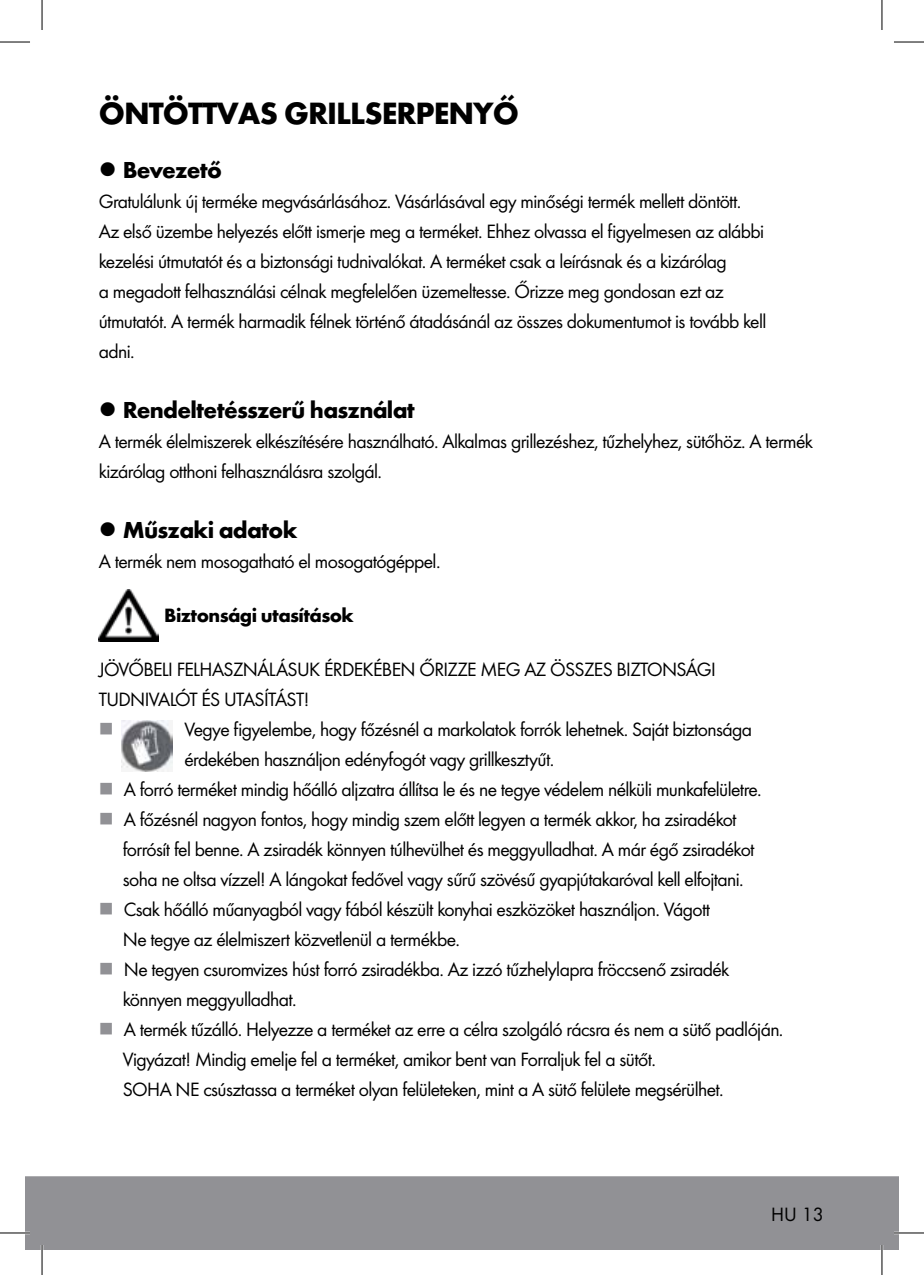
<style>
.page{position:relative;width:924px;height:1275px;background:#fff}
.page>*{position:absolute;margin:0;border:0;box-sizing:border-box;transform-origin:0 0}
.t1{font:700 32px "Futura";letter-spacing:-.03em;color:#000}
.t2{font:700 24px "Futura";letter-spacing:-.03em;color:#000}
.t3{font:20px/30px "Futura Boo";letter-spacing:-.03em;color:#000}
.t4{font:700 20px "Futura";letter-spacing:-.03em;color:#000}
.t5{font:20px "Wingdings";color:#919195}
.s1{color:#919195}
</style>
<div class="page">
<div style="left:25px;top:1176px;width:873px;height:74px;background:#919195"></div>
<img style="left:99px;top:589px;width:59px;height:52px">
<img style="left:121px;top:720px;width:51px;height:51px">
<hr style="left:0;top:1231px;width:30px;height:3px;background:#fff">
<hr style="left:893px;top:1231px;width:30px;height:3px;background:#fff">
<hr style="left:41px;top:1245px;width:2px;height:30px;background:#fff">
<hr style="left:880px;top:1245px;width:2px;height:30px;background:#fff">
<hr style="left:0;top:42px;width:30px;height:1px;background:#000">
<hr style="left:893px;top:42px;width:30px;height:1px;background:#000">
<hr style="left:0;top:1232px;width:30px;height:1px;background:#000">
<hr style="left:893px;top:1232px;width:30px;height:1px;background:#000">
<hr style="left:42px;top:0;width:1px;height:30px;background:#000">
<hr style="left:42px;top:1245px;width:1px;height:30px;background:#000">
<hr style="left:881px;top:0;width:1px;height:30px;background:#000">
<hr style="left:881px;top:1245px;width:1px;height:30px;background:#000">
<h1 class="t1" style="left:99px;top:93px;width:421px">ÖNTÖTTVAS GRILLSERPENYŐ</h1>
<p class="t2" style="left:99px;top:155px;width:125px">● Bevezető</p>
<p class="t3" style="left:99px;top:186px;width:668px">Gratulálunk új terméke megvásárlásához. Vásárlásával egy minőségi termék mellett döntött.<br>Az első üzembe helyezés előtt ismerje meg a terméket. Ehhez olvassa el figyelmesen az alábbi kezelési útmutatót és a biztonsági tudnivalókat. A terméket csak a leírásnak és a kizárólag<br>a megadott felhasználási célnak megfelelően üzemeltesse. Őrizze meg gondosan ezt az útmutatót. A termék harmadik félnek történő átadásánál az összes dokumentumot is tovább kell adni.</p>
<p class="t2" style="left:99px;top:395px;width:317px">● Rendeltetésszerű használat</p>
<p class="t3" style="left:99px;top:426px;width:715px">A termék élelmiszerek elkészítésére használható. Alkalmas grillezéshez, tűzhelyhez, sütőhöz. A termék kizárólag otthoni felhasználásra szolgál.</p>
<p class="t2" style="left:99px;top:515px;width:200px">● Műszaki adatok</p>
<p class="t3" style="left:99px;top:546px;width:343px">A termék nem mosogatható el mosogatógéppel.</p>
<p class="t4" style="left:164px;top:603px;width:191px">Biztonsági utasítások</p>
<p class="t3" style="left:99px;top:654px;width:618px">JÖVŐBELI FELHASZNÁLÁSUK ÉRDEKÉBEN ŐRIZZE MEG AZ ÖSSZES BIZTONSÁGI<br>TUDNIVALÓT ÉS UTASÍTÁST!</p>
<p class="t5" style="left:99px;top:718px;width:16px">■</p>
<p class="t3" style="left:184px;top:714px;width:569px">Vegye figyelembe, hogy főzésnél a markolatok forrók lehetnek. Saját biztonsága érdekében használjon edényfogót vagy grillkesztyűt.</p>
<p class="t3" style="left:99px;top:774px;width:664px"><span class="s1">■</span> A forró terméket mindig hőálló aljzatra állítsa le és ne tegye védelem nélküli munkafelületre.</p>
<p class="t3" style="left:123px;top:804px;width:633px;text-indent:-24px"><span class="s1">■</span> A főzésnél nagyon fontos, hogy mindig szem előtt legyen a termék akkor, ha zsiradékot forrósít fel benne. A zsiradék könnyen túlhevülhet és meggyulladhat. A már égő zsiradékot soha ne oltsa vízzel! A lángokat fedővel vagy sűrű szövésű gyapjútakaróval kell elfojtani.</p>
<p class="t3" style="left:123px;top:894px;width:588px;text-indent:-24px"><span class="s1">■</span> Csak hőálló műanyagból vagy fából készült konyhai eszközöket használjon. Vágott<br>Ne tegye az élelmiszert közvetlenül a termékbe.</p>
<p class="t3" style="left:123px;top:954px;width:608px;text-indent:-24px"><span class="s1">■</span> Ne tegyen csuromvizes húst forró zsiradékba. Az izzó tűzhelylapra fröccsenő zsiradék könnyen meggyulladhat.</p>
<p class="t3" style="left:123px;top:1014px;width:662px;text-indent:-24px"><span class="s1">■</span> A termék tűzálló. Helyezze a terméket az erre a célra szolgáló rácsra és nem a sütő padlóján.<br>Vigyázat! Mindig emelje fel a terméket, amikor bent van Forraljuk fel a sütőt.<br>SOHA NE csúsztassa a terméket olyan felületeken, mint a A sütő felülete megsérülhet.</p>
<p class="t3" style="left:770px;top:1199px;width:54px">HU 13</p>
</div>
